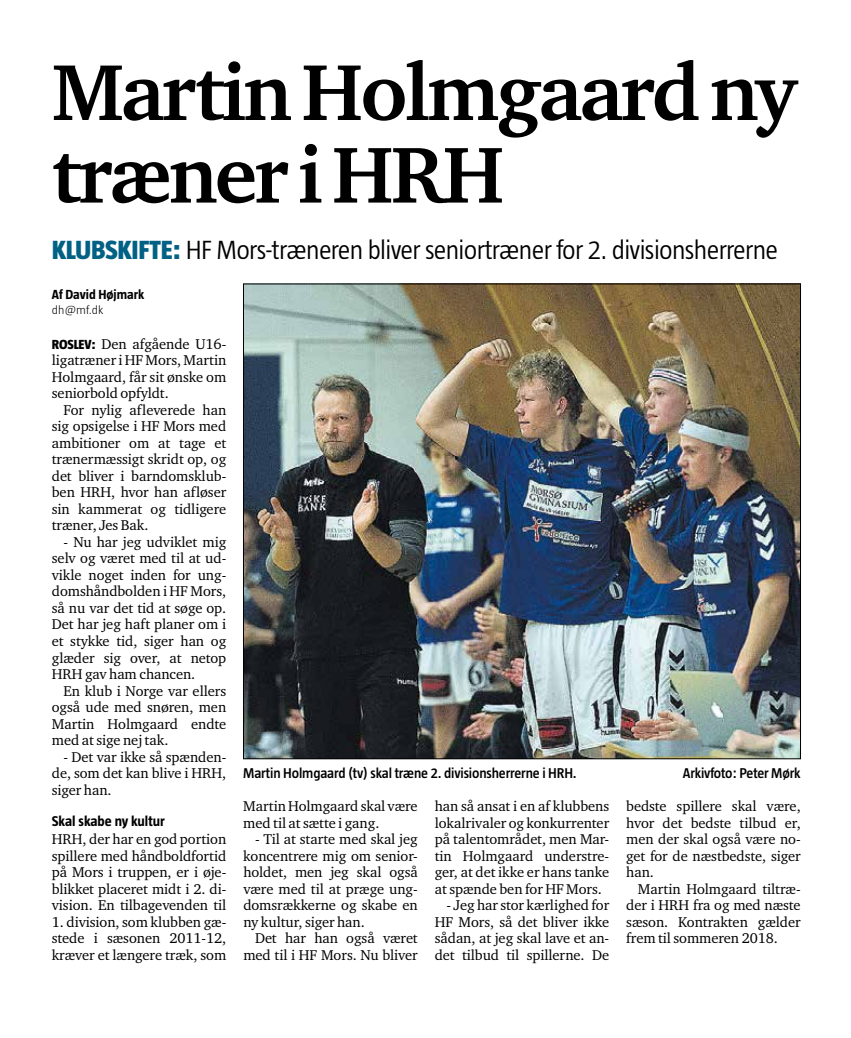
<style>
.page{position:relative;width:851px;height:1038px;background:#fff}
.page>*{position:absolute;margin:0;border:0;box-sizing:border-box;transform-origin:0 0}
.t1{font:700 81px/82.5px "Charter ITC Std";letter-spacing:-.035em;color:#000}
.t2{font:300 27px "Taz";letter-spacing:-.025em;color:#000}
.t3{font:14.55px/16.5px "Charter ITC Std";letter-spacing:-.005em;color:#000;text-align:justify}
.t4{font:600 14.55px "Taz";letter-spacing:-.01em;color:#000}
.t5{font:700 14.55px "Taz";color:#000}
.t6{font:700 13.5px "Taz";color:#000}
.t7{font:300 12px "Taz";color:#000;scale:1.06 1}
.s1{font-weight:800;color:#006184}
.s2{font-family:"Taz";font-weight:800;font-size:13.5px}
</style>
<div class="page">
<img style="left:245px;top:286px;width:553px;height:471px">
<h1 class="t1" style="left:52px;top:50px;width:746px">Martin Holmgaard ny træner i HRH</h1>
<h2 class="t2" style="left:52px;top:235px;width:727px"><span class="s1">KLUBSKIFTE:</span> HF Mors-træneren bliver seniortræner for 2. divisionsherrerne</h2>
<p class="t6" style="left:52px;top:287px;width:94px">Af David Højmark</p>
<p class="t7" style="left:52px;top:303px;width:50px">dh@mf.dk</p>
<p class="t3" style="left:52px;top:335px;width:176px"><span class="s2">ROSLEV:</span> Den afgående U16- ligatræner i HF Mors, Martin Holmgaard, får sit ønske om seniorbold opfyldt.</p>
<p class="t3" style="left:52px;top:401px;width:176px;text-indent:12px">For nylig afleverede han sig opsigelse i HF Mors med ambitioner om at tage et trænermæssigt skridt op, og det bliver i barndomsklub&shy;ben HRH, hvor han afløser sin kammerat og tidligere træner, Jes Bak.</p>
<p class="t3" style="left:52px;top:533px;width:176px;text-indent:12px">- Nu har jeg udviklet mig selv og været med til at ud&shy;vikle noget inden for ung&shy;domshåndbolden i HF Mors, så nu var det tid at søge op.<br>Det har jeg haft planer om i et stykke tid, siger han og glæder sig over, at netop HRH gav ham chancen.</p>
<p class="t3" style="left:52px;top:682px;width:176px;text-indent:12px">En klub i Norge var ellers også ude med snøren, men Martin Holmgaard endte med at sige nej tak.</p>
<p class="t3" style="left:52px;top:748px;width:176px;text-indent:12px">- Det var ikke så spænden&shy;de, som det kan blive i HRH, siger han.</p>
<p class="t5" style="left:52px;top:813px;width:115px">Skal skabe ny kultur</p>
<p class="t3" style="left:52px;top:830px;width:176px">HRH, der har en god portion spillere med håndboldfortid på Mors i truppen, er i øje&shy;blikket placeret midt i 2. di&shy;vision. En tilbagevenden til</p>
<p class="t3" style="left:52px;top:913px;width:176px">1. division, som klubben gæ&shy;stede i sæsonen 2011-12, kræver et længere træk, som</p>
<p class="t4" style="left:243px;top:765px;width:335px">Martin Holmgaard (tv) skal træne 2. divisionsherrerne i HRH.</p>
<p class="t4" style="left:682px;top:765px;width:119px">Arkivfoto: Peter Mørk</p>
<p class="t3" style="left:243px;top:797px;width:176px">Martin Holmgaard skal være med til at sætte i gang.</p>
<p class="t3" style="left:243px;top:830px;width:176px;text-indent:12px">- Til at starte med skal jeg koncentrere mig om senior&shy;holdet, men jeg skal også være med til at præge ung&shy;domsrækkerne og skabe en ny kultur, siger han.</p>
<p class="t3" style="left:243px;top:929px;width:176px;text-align:right">Det har han også været med til i HF Mors. Nu bliver</p>
<p class="t3" style="left:434px;top:797px;width:176px">han så ansat i en af klubbens lokalrivaler og konkurrenter på talentområdet, men Mar&shy;tin Holmgaard understre&shy;ger, at det ikke er hans tanke at spænde ben for HF Mors.</p>
<p class="t3" style="left:435px;top:896px;width:176px;text-indent:12px">- Jeg har stor kærlighed for HF Mors, så det bliver ikke sådan, at jeg skal lave et an&shy;det tilbud til spillerne. De</p>
<p class="t3" style="left:626px;top:797px;width:176px">bedste spillere skal være, hvor det bedste tilbud er, men der skal også være no&shy;get for de næstbedste, siger han.</p>
<p class="t3" style="left:626px;top:880px;width:176px;text-indent:12px">Martin Holmgaard tiltræ&shy;der i HRH fra og med næste sæson. Kontrakten gælder frem til sommeren 2018.</p>
</div>
